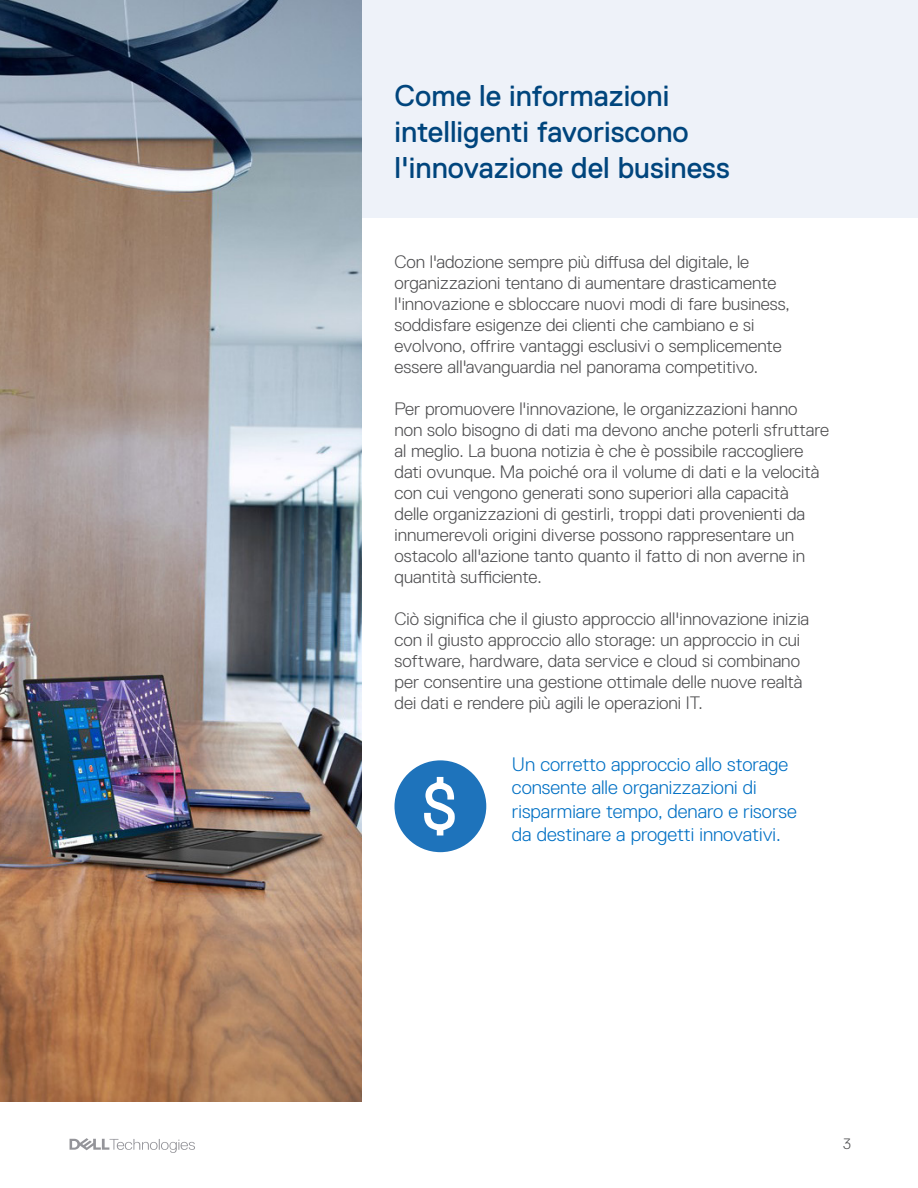
<style>
.page{position:relative;width:918px;height:1188px;background:#fff}
.page>*{position:absolute;margin:0;border:0;box-sizing:border-box;transform-origin:0 0}
.t1{font:30px/36px "Dell Replica";color:#00457d}
.t2{font:300 19.5px/23.4px "Dell Replica";color:#0070c4}
.t3{font:300 18px/21px "Dell Replica";color:#4d4d4f}
.t4{font:300 15px "Dell Replica";color:#4d4d4f}
</style>
<div class="page">
<svg style="left:70px;top:1138px;width:125px;height:15px"></svg>
<div style="left:50px;top:0;width:868px;height:218px;background:#eef2f9"></div>
<div style="left:395px;top:760px;width:91px;height:92px;background:#1e73bb;border-radius:50%"></div>
<svg style="left:424px;top:777px;width:31px;height:59px"></svg>
<img style="left:0;top:0;width:362px;height:1102px">
<p class="t1" style="left:394px;top:78px;width:337px">Come le informazioni intelligenti favoriscono l'innovazione del business</p>
<p class="t3" style="left:394px;top:252px;width:397px">Con l'adozione sempre più diffusa del digitale, le organizzazioni tentano di aumentare drasticamente l'innovazione e sbloccare nuovi modi di fare business, soddisfare esigenze dei clienti che cambiano e si evolvono, offrire vantaggi esclusivi o semplicemente essere all'avanguardia nel panorama competitivo.</p>
<p class="t3" style="left:394px;top:399px;width:436px">Per promuovere l'innovazione, le organizzazioni hanno non solo bisogno di dati ma devono anche poterli sfruttare al meglio. La buona notizia è che è possibile raccogliere dati ovunque. Ma poiché ora il volume di dati e la velocità con cui vengono generati sono superiori alla capacità<br>delle organizzazioni di gestirli, troppi dati provenienti da innumerevoli origini diverse possono rappresentare un ostacolo all'azione tanto quanto il fatto di non averne in quantità sufficiente.</p>
<p class="t3" style="left:394px;top:609px;width:416px">Ciò significa che il giusto approccio all'innovazione inizia con il giusto approccio allo storage: un approccio in cui software, hardware, data service e cloud si combinano per consentire una gestione ottimale delle nuove realtà dei dati e rendere più agili le operazioni IT.</p>
<p class="t2" style="left:512px;top:752px;width:286px">Un corretto approccio allo storage consente alle organizzazioni di risparmiare tempo, denaro e risorse da destinare a progetti innovativi.</p>
<p class="t4" style="left:843px;top:1135px;width:9px">3</p>
</div>
